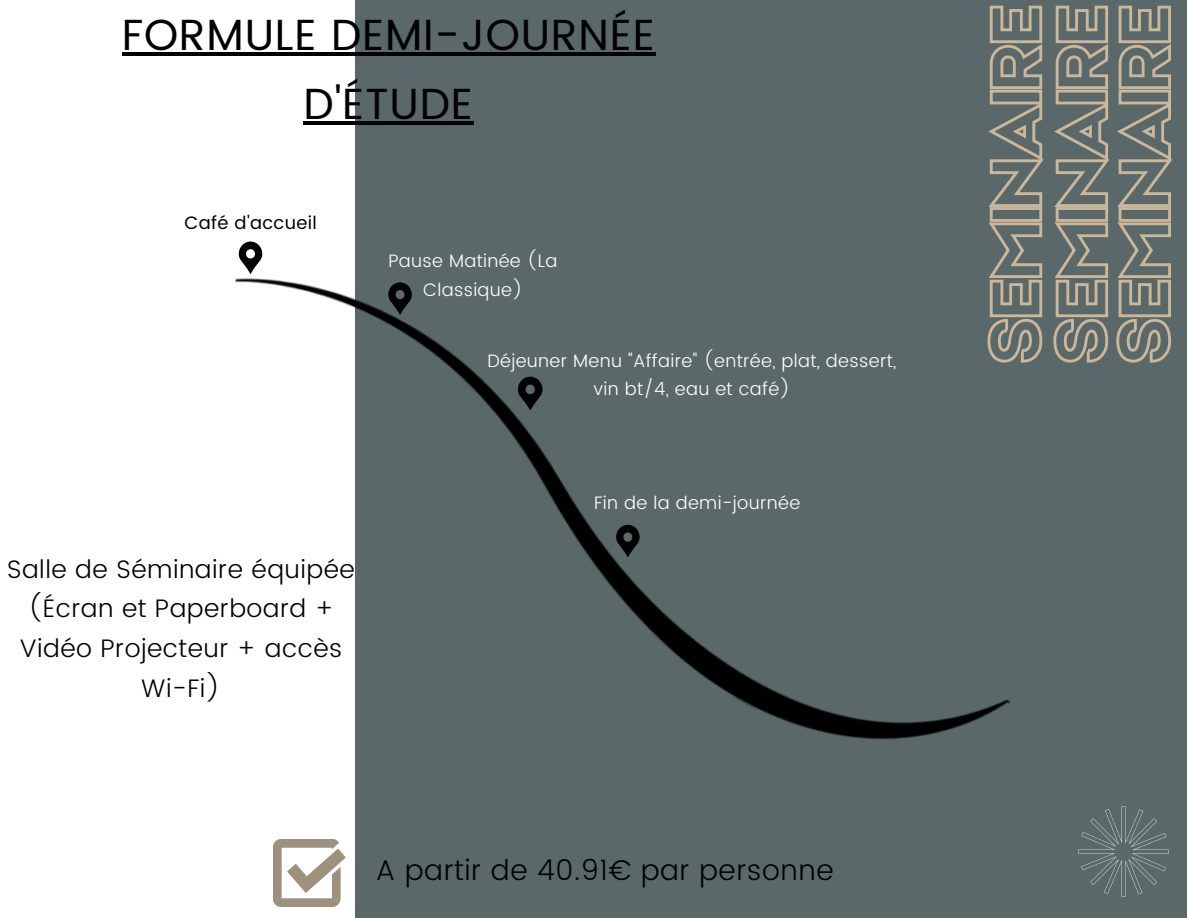
<style>
.page{position:relative;width:1188px;height:918px;background:#fff}
.page>*{position:absolute;margin:0;border:0;box-sizing:border-box;transform-origin:0 0}
.t1{font:43.5px/68.7px "Poppins";letter-spacing:.02em;color:#000;text-align:center}
.t2{font:300 28.5px "Poppins";letter-spacing:.02em;color:#000}
.t3{font:300 25.35px/39.6px "Poppins";letter-spacing:.02em;color:#000;text-align:center}
.t4{font:300 18px/28.2px "Poppins";letter-spacing:.02em;color:#fff;text-align:center}
.t5{font:18px "Poppins";letter-spacing:.02em;color:#000}
</style>
<div class="page">
<div style="left:355px;top:0;width:831px;height:918px;background:#5a6869"></div>
<img style="left:274px;top:840px;width:72px;height:66px">
<svg style="left:1079px;top:807px;width:90px;height:90px"></svg>
<img style="left:235px;top:252px;width:775px;height:488px">
<svg style="left:518px;top:377px;width:25px;height:33px"></svg>
<svg style="left:985px;top:5px;width:188px;height:359px"></svg>
<hr style="left:122px;top:53px;width:534px;height:3px;background:#000">
<hr style="left:304px;top:121px;width:170px;height:4px;background:#000">
<svg style="left:388px;top:282px;width:24px;height:33px"></svg>
<svg style="left:239px;top:242px;width:23px;height:32px"></svg>
<svg style="left:616px;top:525px;width:24px;height:32px"></svg>
<h1 class="t1" style="left:122px;top:1px;width:534px">FORMULE DEMI-JOURNÉE<br>D'ÉTUDE</h1>
<p class="t5" style="left:185px;top:212px;width:134px">Café d'accueil</p>
<p class="t4" style="left:388px;top:247px;width:171px">Pause Matinée (La<br>Classique)</p>
<p class="t4" style="left:488px;top:346px;width:410px">Déjeuner Menu "Affaire" (entrée, plat, dessert, vin bt/4, eau et café)</p>
<h3 class="t3" style="left:7px;top:549px;width:349px">Salle de Séminaire équipée (Écran et Paperboard +<br>Vidéo Projecteur + accès<br>Wi-Fi)</h3>
<p class="t4" style="left:594px;top:488px;width:208px">Fin de la demi-journée</p>
<h2 class="t2" style="left:376px;top:853px;width:459px">A partir de 40.91€ par personne</h2>
</div>
